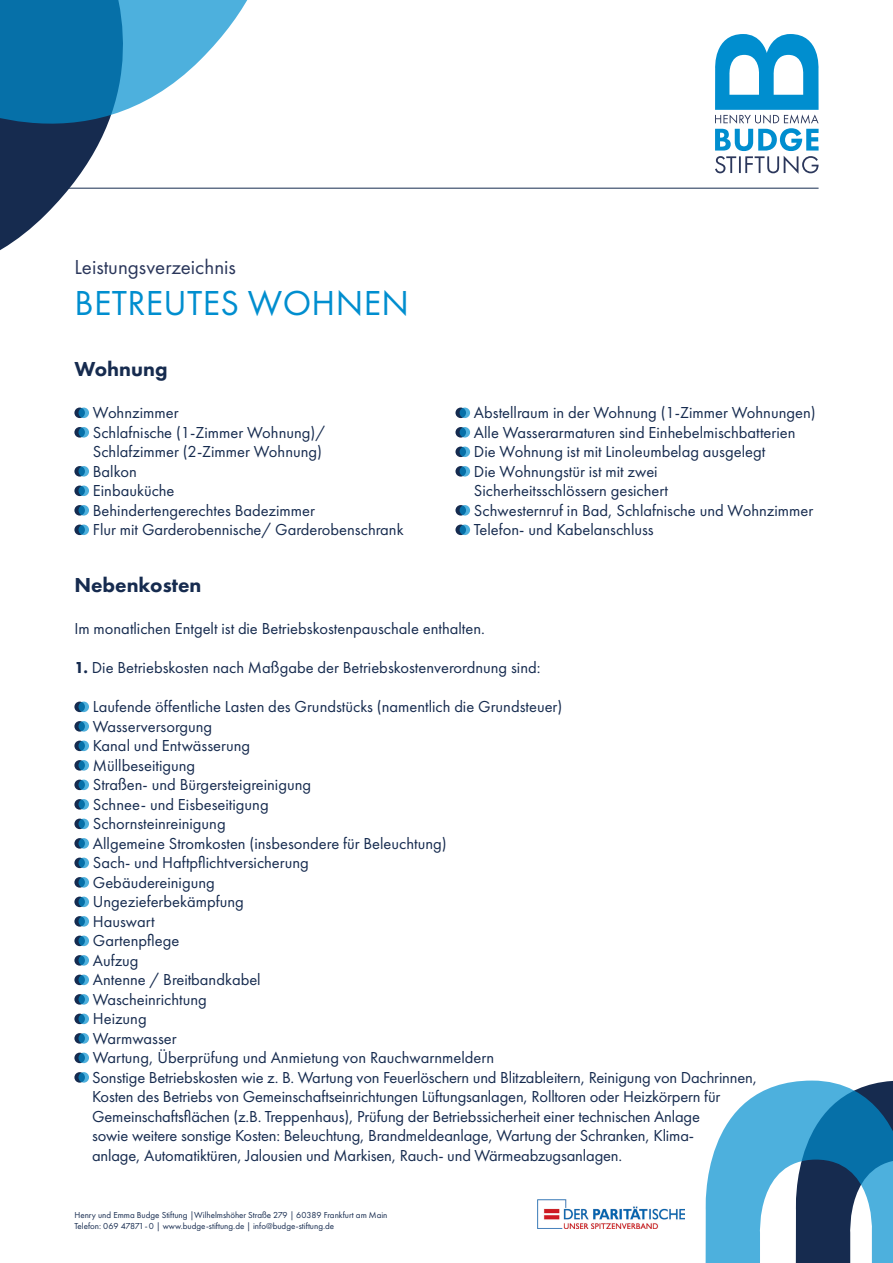
<style>
.page{position:relative;width:893px;height:1263px;background:#fff}
.page>*{position:absolute;margin:0;border:0;box-sizing:border-box;transform-origin:0 0}
.t1{font:36px "Futura PT";letter-spacing:.01em;color:#008ecf}
.t2{font:21px "Futura PT";color:#2b375b}
.t3{font:800 21px "Futura PT";color:#162b4f}
.t4{font:16.5px/19.5px "Futura PT";color:#162b4f}
.t5{font:9px/10.8px "Futura PT";color:#162b4f}
.s1{font-weight:800}
</style>
<div class="page">
<hr style="left:22px;top:188px;width:797px;height:1px;background:#162b4f">
<svg style="left:0;top:0;width:284px;height:250px"></svg>
<svg style="left:715px;top:34px;width:104px;height:140px"></svg>
<svg style="left:705px;top:1080px;width:188px;height:183px"></svg>
<img style="left:538px;top:1200px;width:147px;height:29px">
<svg style="left:74px;top:407px;width:11px;height:11px"></svg>
<svg style="left:79px;top:407px;width:10px;height:11px"></svg>
<svg style="left:74px;top:427px;width:11px;height:11px"></svg>
<svg style="left:79px;top:427px;width:10px;height:11px"></svg>
<svg style="left:74px;top:466px;width:11px;height:11px"></svg>
<svg style="left:79px;top:466px;width:10px;height:11px"></svg>
<svg style="left:74px;top:485px;width:11px;height:11px"></svg>
<svg style="left:79px;top:485px;width:10px;height:11px"></svg>
<svg style="left:74px;top:505px;width:11px;height:11px"></svg>
<svg style="left:79px;top:505px;width:10px;height:11px"></svg>
<svg style="left:74px;top:524px;width:11px;height:11px"></svg>
<svg style="left:79px;top:524px;width:10px;height:11px"></svg>
<svg style="left:455px;top:407px;width:11px;height:11px"></svg>
<svg style="left:460px;top:407px;width:10px;height:11px"></svg>
<svg style="left:455px;top:427px;width:11px;height:11px"></svg>
<svg style="left:460px;top:427px;width:10px;height:11px"></svg>
<svg style="left:455px;top:446px;width:11px;height:11px"></svg>
<svg style="left:460px;top:446px;width:10px;height:11px"></svg>
<svg style="left:455px;top:466px;width:11px;height:11px"></svg>
<svg style="left:460px;top:466px;width:10px;height:11px"></svg>
<svg style="left:455px;top:505px;width:11px;height:11px"></svg>
<svg style="left:460px;top:505px;width:10px;height:11px"></svg>
<svg style="left:455px;top:524px;width:11px;height:11px"></svg>
<svg style="left:460px;top:524px;width:10px;height:11px"></svg>
<svg style="left:74px;top:701px;width:11px;height:11px"></svg>
<svg style="left:79px;top:701px;width:10px;height:11px"></svg>
<svg style="left:74px;top:721px;width:11px;height:11px"></svg>
<svg style="left:79px;top:721px;width:10px;height:11px"></svg>
<svg style="left:74px;top:740px;width:11px;height:11px"></svg>
<svg style="left:79px;top:740px;width:10px;height:11px"></svg>
<svg style="left:74px;top:760px;width:11px;height:11px"></svg>
<svg style="left:79px;top:760px;width:10px;height:11px"></svg>
<svg style="left:74px;top:779px;width:11px;height:11px"></svg>
<svg style="left:79px;top:779px;width:10px;height:11px"></svg>
<svg style="left:74px;top:799px;width:11px;height:11px"></svg>
<svg style="left:79px;top:799px;width:10px;height:11px"></svg>
<svg style="left:74px;top:818px;width:11px;height:11px"></svg>
<svg style="left:79px;top:818px;width:10px;height:11px"></svg>
<svg style="left:74px;top:838px;width:11px;height:11px"></svg>
<svg style="left:79px;top:838px;width:10px;height:11px"></svg>
<svg style="left:74px;top:857px;width:11px;height:11px"></svg>
<svg style="left:79px;top:857px;width:10px;height:11px"></svg>
<svg style="left:74px;top:877px;width:11px;height:11px"></svg>
<svg style="left:79px;top:877px;width:10px;height:11px"></svg>
<svg style="left:74px;top:896px;width:11px;height:11px"></svg>
<svg style="left:79px;top:896px;width:10px;height:11px"></svg>
<svg style="left:74px;top:916px;width:11px;height:11px"></svg>
<svg style="left:79px;top:916px;width:10px;height:11px"></svg>
<svg style="left:74px;top:935px;width:11px;height:11px"></svg>
<svg style="left:79px;top:935px;width:10px;height:11px"></svg>
<svg style="left:74px;top:955px;width:11px;height:11px"></svg>
<svg style="left:79px;top:955px;width:10px;height:11px"></svg>
<svg style="left:74px;top:974px;width:11px;height:11px"></svg>
<svg style="left:79px;top:974px;width:10px;height:11px"></svg>
<svg style="left:74px;top:994px;width:11px;height:11px"></svg>
<svg style="left:79px;top:994px;width:10px;height:11px"></svg>
<svg style="left:74px;top:1013px;width:11px;height:11px"></svg>
<svg style="left:79px;top:1013px;width:10px;height:11px"></svg>
<svg style="left:74px;top:1033px;width:11px;height:11px"></svg>
<svg style="left:79px;top:1033px;width:10px;height:11px"></svg>
<svg style="left:74px;top:1052px;width:11px;height:11px"></svg>
<svg style="left:79px;top:1052px;width:10px;height:11px"></svg>
<svg style="left:74px;top:1072px;width:11px;height:11px"></svg>
<svg style="left:79px;top:1072px;width:10px;height:11px"></svg>
<p class="t2" style="left:74px;top:255px;width:163px">Leistungsverzeichnis</p>
<h1 class="t1" style="left:75px;top:281px;width:336px">BETREUTES WOHNEN</h1>
<p class="t3" style="left:74px;top:356px;width:95px">Wohnung</p>
<p class="t4" style="left:93px;top:403px;width:312px">Wohnzimmer<br>Schlafnische (1-Zimmer Wohnung)/<br>Schlafzimmer (2-Zimmer Wohnung)<br>Balkon<br>Einbauküche<br>Behindertengerechtes Badezimmer<br>Flur mit Garderobennische/ Garderobenschrank</p>
<p class="t4" style="left:474px;top:403px;width:343px">Abstellraum in der Wohnung (1-Zimmer Wohnungen)<br>Alle Wasserarmaturen sind Einhebelmischbatterien Die Wohnung ist mit Linoleumbelag ausgelegt<br>Die Wohnungstür ist mit zwei<br>Sicherheitsschlössern gesichert<br>Schwesternruf in Bad, Schlafnische und Wohnzimmer Telefon- und Kabelanschluss</p>
<p class="t3" style="left:74px;top:572px;width:129px">Nebenkosten</p>
<p class="t4" style="left:74px;top:619px;width:412px">Im monatlichen Entgelt ist die Betriebskostenpauschale enthalten.</p>
<p class="t4" style="left:74px;top:658px;width:468px"><span class="s1">1.</span> Die Betriebskosten nach Maßgabe der Betriebskostenverordnung sind:</p>
<p class="t4" style="left:92px;top:697px;width:667px">Laufende öffentliche Lasten des Grundstücks (namentlich die Grundsteuer)<br>Wasserversorgung<br>Kanal und Entwässerung<br>Müllbeseitigung<br>Straßen- und Bürgersteigreinigung<br>Schnee- und Eisbeseitigung<br>Schornsteinreinigung<br>Allgemeine Stromkosten (insbesondere für Beleuchtung)<br>Sach- und Haftpflichtversicherung<br>Gebäudereinigung<br>Ungezieferbekämpfung<br>Hauswart<br>Gartenpflege<br>Aufzug<br>Antenne / Breitbandkabel<br>Wascheinrichtung<br>Heizung<br>Warmwasser<br>Wartung, Überprüfung und Anmietung von Rauchwarnmeldern<br>Sonstige Betriebskosten wie z. B. Wartung von Feuerlöschern und Blitzableitern, Reinigung von Dachrinnen, Kosten des Betriebs von Gemeinschaftseinrichtungen Lüftungsanlagen, Rolltoren oder Heizkörpern für Gemeinschaftsflächen (z.B. Treppenhaus), Prüfung der Betriebssicherheit einer technischen Anlage<br>sowie weitere sonstige Kosten: Beleuchtung, Brandmeldeanlage, Wartung der Schranken, Klima-<br>anlage, Automatiktüren, Jalousien und Markisen, Rauch- und Wärmeabzugsanlagen.</p>
<p class="t5" style="left:74px;top:1210px;width:315px">Henry und Emma Budge Stiftung |Wilhelmshöher Straße 279 | 60389 Frankfurt am Main<br>Telefon: 069 47871-0 | www.budge-stiftung.de | info@budge-stiftung.de</p>
</div>
